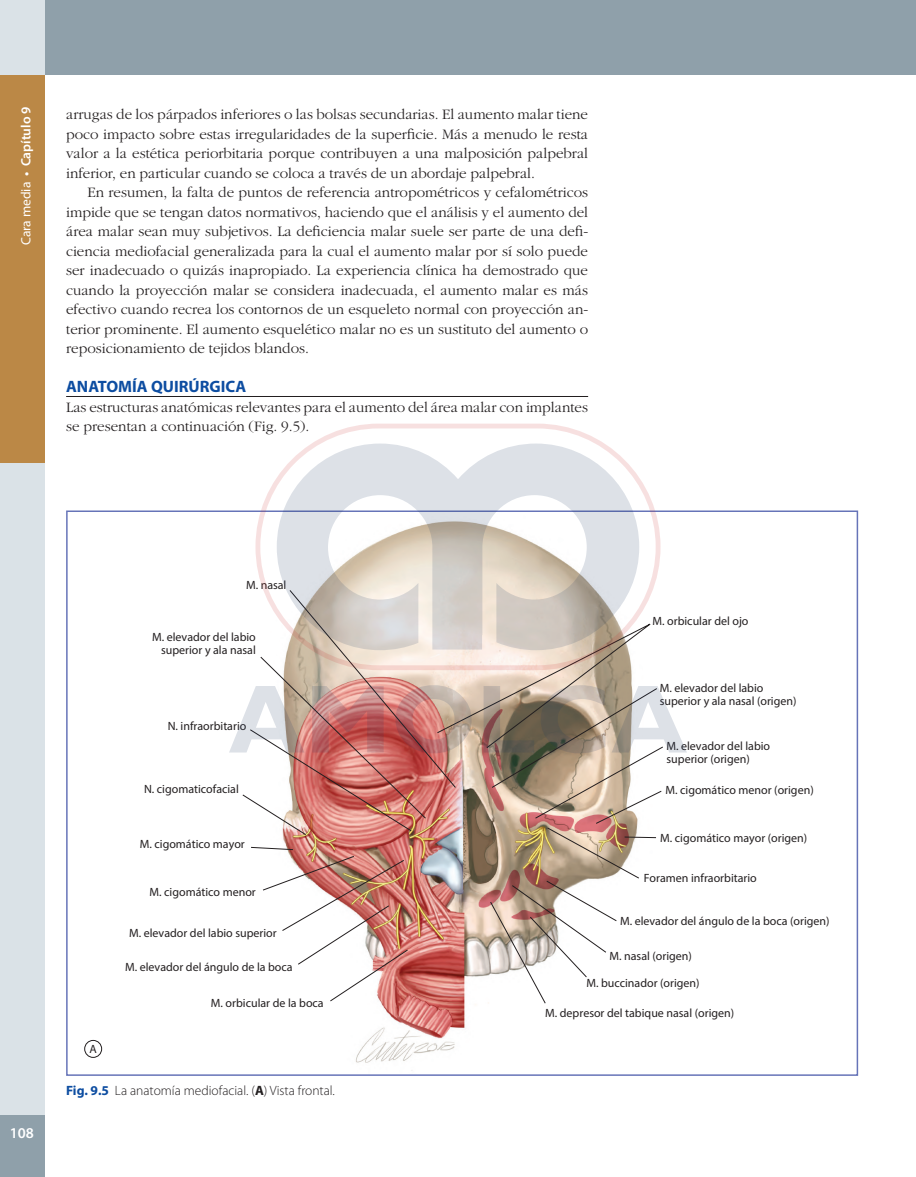
<style>
.page{position:relative;width:916px;height:1177px;background:#fff}
.page>*{position:absolute;margin:0;border:0;box-sizing:border-box;transform-origin:0 0}
.Títulos{font:700 16.5px "Myriad Pro";color:#0d4da1}
.Normal_Text{font:300 15px/19.5px "Garamond";color:#231f20;text-align:justify}
.t1{font:600 15px "Myriad Pro";color:#fff}
.Figures{font:300 13.5px "Myriad Pro";color:#231f20}
.t2{font:600 13.5px "Myriad Pro";color:#fff}
.t3{font:12px/13.5px "Myriad Pro";color:#231f20}
.s1{font-weight:400}
.s2{font-weight:700;color:#0d4da1}
.s3{font-weight:700}
</style>
<div class="page">
<div style="left:0;top:0;width:916px;height:75px;background:#8fa0aa"></div>
<div style="left:0;top:0;width:45px;height:1176px;background:#dae2e7"></div>
<div style="left:0;top:75px;width:45px;height:387px;background:#bb8846"></div>
<div style="left:0;top:1114px;width:45px;height:62px;background:#8fa0aa"></div>
<hr style="left:66px;top:396px;width:522px;height:1px;background:#231f20">
<img style="left:229px;top:752px;width:458px;height:319px">
<div style="left:84px;top:1039px;width:18px;height:18px;border:1px solid #231f20;border-radius:50%"></div>
<img style="left:242px;top:670px;width:422px;height:333px">
<svg style="left:255px;top:423px;width:406px;height:247px"></svg>
<svg style="left:229px;top:685px;width:76px;height:67px"></svg>
<svg style="left:312px;top:685px;width:72px;height:67px;background:#c27573"></svg>
<svg style="left:395px;top:685px;width:77px;height:68px;background:#c58d85"></svg>
<svg style="left:484px;top:685px;width:50px;height:67px;background:#8d7c6c"></svg>
<svg style="left:541px;top:685px;width:64px;height:68px;background:#968979"></svg>
<svg style="left:612px;top:685px;width:75px;height:67px"></svg>
<p class="t2" style="left:17px;top:245px;width:140px;rotate:-90deg"><span class="s1">Cara media</span> • Capítulo 9</p>
<p class="Normal_Text" style="left:66px;top:105px;width:524px">arrugas de los párpados inferiores o las bolsas secundarias. El aumento malar tiene poco impacto sobre estas irregularidades de la superficie. Más a menudo le resta valor a la estética periorbitaria porque contribuyen a una malposición palpebral inferior, en particular cuando se coloca a través de un abordaje palpebral.</p>
<p class="Normal_Text" style="left:66px;top:183px;width:524px;text-indent:21px">En resumen, la falta de puntos de referencia antropométricos y cefalométricos impide que se tengan datos normativos, haciendo que el análisis y el aumento del área malar sean muy subjetivos. La deficiencia malar suele ser parte de una defi&shy;ciencia mediofacial generalizada para la cual el aumento malar por sí solo puede ser inadecuado o quizás inapropiado. La experiencia clínica ha demostrado que cuando la proyección malar se considera inadecuada, el aumento malar es más efectivo cuando recrea los contornos de un esqueleto normal con proyección an&shy;terior prominente. El aumento esquelético malar no es un sustituto del aumento o reposicionamiento de tejidos blandos.</p>
<p class="Títulos" style="left:66px;top:376px;width:182px">ANATOMÍA QUIRÚRGICA</p>
<p class="Normal_Text" style="left:66px;top:397px;width:523px">Las estructuras anatómicas relevantes para el aumento del área malar con implantes se presentan a continuación (Fig. 9.5).</p>
<p class="t3" style="left:246px;top:578px;width:42px">M. nasal</p>
<p class="t3" style="left:152px;top:629px;width:105px;text-align:right">M. elevador del labio superior y ala nasal</p>
<p class="t3" style="left:168px;top:718px;width:80px">N. infraorbitario</p>
<p class="t3" style="left:653px;top:614px;width:97px">M. orbicular del ojo</p>
<p class="t3" style="left:660px;top:680px;width:138px">M. elevador del labio superior y ala nasal (origen)</p>
<p class="t3" style="left:667px;top:738px;width:105px">M. elevador del labio superior (origen)</p>
<p class="t3" style="left:144px;top:782px;width:96px">N. cigomaticofacial</p>
<p class="t3" style="left:666px;top:783px;width:150px">M. cigomático menor (origen)</p>
<p class="t3" style="left:660px;top:830px;width:148px">M. cigomático mayor (origen)</p>
<p class="t3" style="left:140px;top:836px;width:106px">M. cigomático mayor</p>
<p class="t1" style="left:10px;top:1122px;width:26px">108</p>
<p class="t3" style="left:150px;top:884px;width:108px">M. cigomático menor</p>
<p class="t3" style="left:129px;top:925px;width:149px">M. elevador del labio superior</p>
<p class="t3" style="left:125px;top:959px;width:169px">M. elevador del ángulo de la boca</p>
<p class="t3" style="left:90px;top:1042px;width:9px">A</p>
<p class="t3" style="left:211px;top:995px;width:114px">M. orbicular de la boca</p>
<p class="Figures" style="left:66px;top:1082px;width:270px"><span class="s2">Fig. 9.5</span> La anatomía mediofacial. (<span class="s3">A</span>) Vista frontal.</p>
<p class="t3" style="left:644px;top:870px;width:115px">Foramen infraorbitario</p>
<p class="t3" style="left:620px;top:913px;width:211px">M. elevador del ángulo de la boca (origen)</p>
<p class="t3" style="left:610px;top:949px;width:84px">M. nasal (origen)</p>
<p class="t3" style="left:586px;top:976px;width:115px">M. buccinador (origen)</p>
<p class="t3" style="left:545px;top:1005px;width:191px">M. depresor del tabique nasal (origen)</p>
</div>
